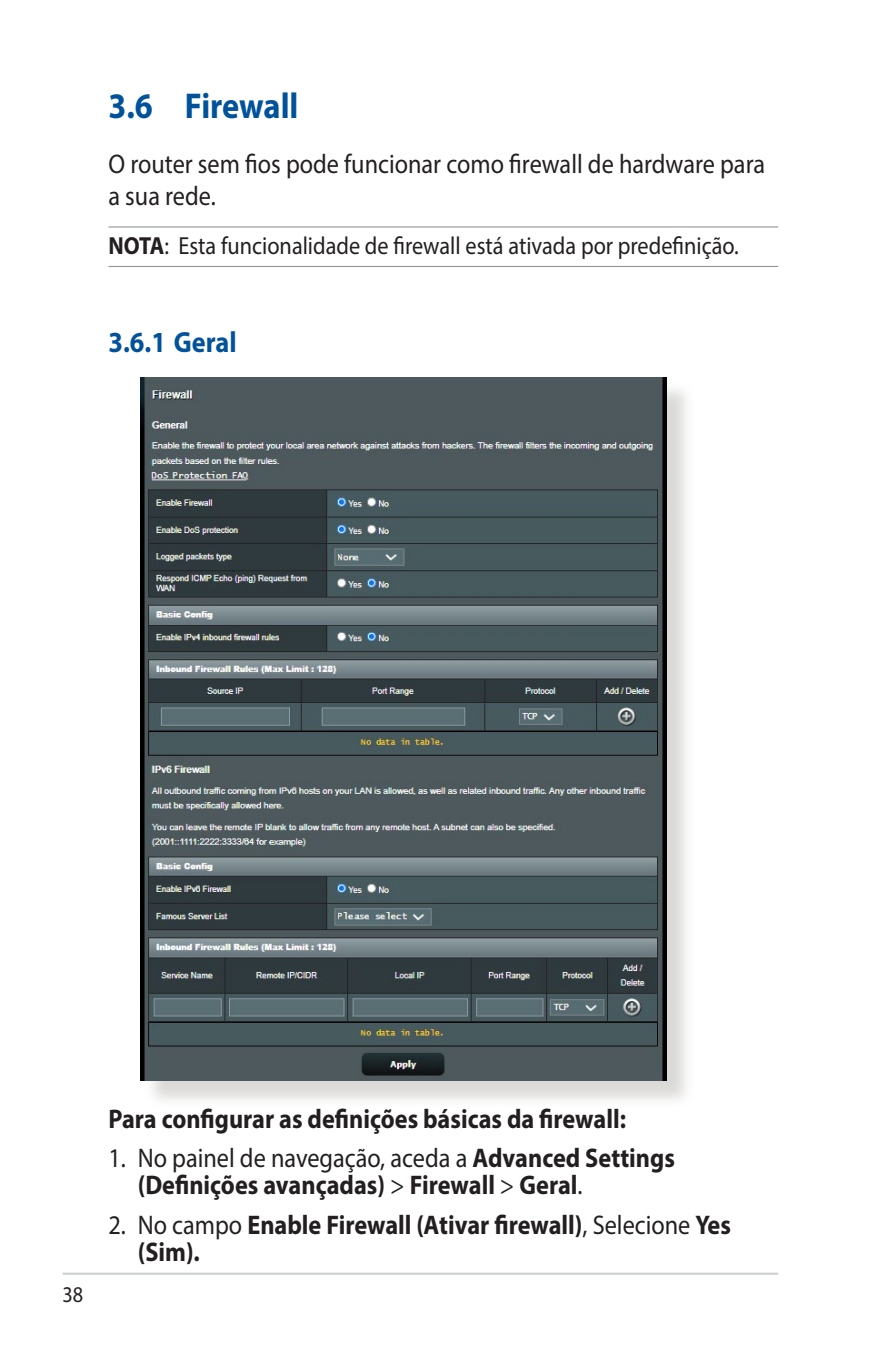
<style>
.page{position:relative;width:893px;height:1346px;background:#fff}
.page>*{position:absolute;margin:0;border:0;box-sizing:border-box;transform-origin:0 0}
.t1{font:700 36px "Myriad Pro";letter-spacing:-.005em;color:#01529a;scale:.9 1}
.t2{font:700 29.25px "Myriad Pro";color:#01529a;scale:.9 1}
.t3{font:700 27px/27px "Myriad Pro";color:#231f20;scale:.9 1}
.t4{font:27px/32.4px "Myriad Pro";color:#231f20;scale:.9 1}
.t5{font:24.75px "Myriad Pro";color:#231f20;scale:.9 1}
.t6{font:22.5px "Myriad Pro";color:#231f20;scale:.9 1}
.s1{font-weight:700}
.s2{font-weight:400}
</style>
<div class="page">
<hr style="left:63px;top:1272px;width:715px;height:3px;background:#d1d2d4">
<hr style="left:108px;top:226px;width:670px;height:1px;background:#939598">
<hr style="left:108px;top:266px;width:670px;height:1px;background:#939598">
<div style="left:144px;top:381px;width:550px;height:727px;background:#cfcecb;opacity:.75"></div>
<img style="left:140px;top:377px;width:526px;height:703px">
<h1 class="t1" style="left:108px;top:82px;width:213px">3.6 Firewall</h1>
<p class="t4" style="left:108px;top:147px;width:731px">O router sem fios pode funcionar como firewall de hardware para a sua rede.</p>
<p class="t5" style="left:108px;top:231px;width:702px"><span class="s1">NOTA</span>: Esta funcionalidade de firewall está ativada por predefinição.</p>
<p class="t2" style="left:108px;top:323px;width:144px">3.6.1 Geral</p>
<p class="t6" style="left:63px;top:1281px;width:25px">38</p>
<p class="t3" style="left:108px;top:1104px;width:577px">Para configurar as definições básicas da firewall:</p>
<p class="t3" style="left:138px;top:1144px;width:598px;text-indent:-29px"><span class="s2">1. No painel de navegação, aceda a</span> Advanced Settings (Definições avançadas) <span class="s2">&gt;</span> Firewall <span class="s2">&gt;</span> Geral<span class="s2">.</span></p>
<p class="t3" style="left:138px;top:1211px;width:661px;text-indent:-29px"><span class="s2">2. No campo</span> Enable Firewall (Ativar firewall)<span class="s2">, Selecione</span> Yes (Sim).</p>
</div>
